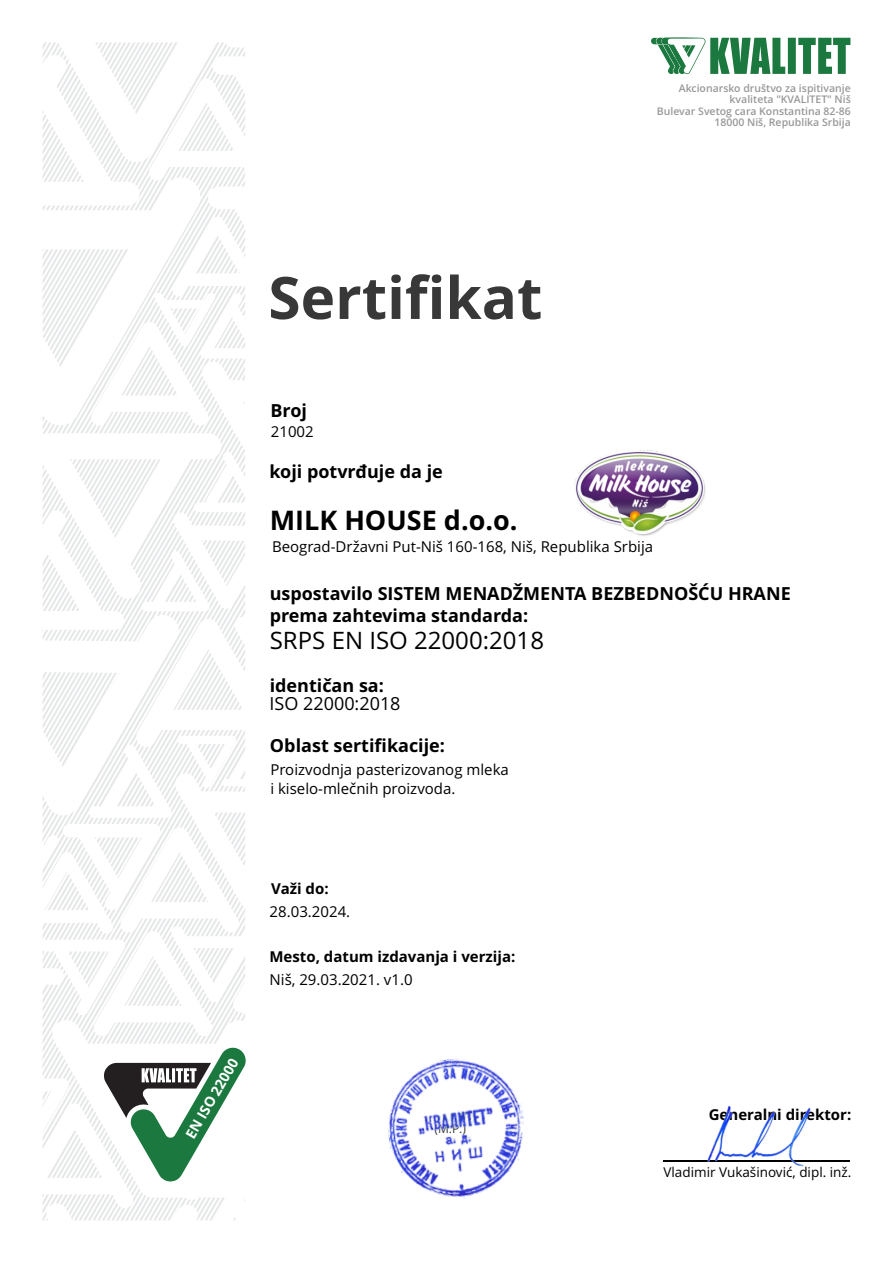
<style>
.page{position:relative;width:893px;height:1263px;background:#fff}
.page>*{position:absolute;margin:0;border:0;box-sizing:border-box;transform-origin:0 0}
.t1{font:700 58.5px "Open Sans";color:#383838}
.t2{font:700 27px "Open Sans";color:#000}
.t3{font:24px "Open Sans";color:#000}
.t4{font:700 18px/22px "Open Sans";color:#000}
.t5{font:18px "Open Sans";color:#000}
.t6{font:15px/18.5px "Open Sans";color:#000}
.t7{font:700 15px "Open Sans";color:#000}
.t8{font:700 14.1px "Open Sans";color:#fff}
.t9{font:13.5px "Open Sans";color:#000}
.t10{font:12px "Open Sans";color:#383838}
.t11{font:600 10.5px/11.4px "Open Sans";color:#989898;text-align:right}
</style>
<div class="page">
<svg style="left:43px;top:43px;width:202px;height:1177px"></svg>
<hr style="left:663px;top:1161px;width:187px;height:1px;background:#000">
<svg style="left:651px;top:38px;width:199px;height:36px"></svg>
<svg style="left:104px;top:1046px;width:142px;height:136px"></svg>
<img style="left:574px;top:450px;width:132px;height:86px">
<img style="left:388px;top:1058px;width:136px;height:141px">
<img style="left:697px;top:1105px;width:125px;height:62px">
<p class="t11" style="left:657px;top:83px;width:196px">Akcionarsko društvo za ispitivanje kvaliteta "KVALITET" Niš<br>Bulevar Svetog cara Konstantina 82-86<br>18000 Niš, Republika Srbija</p>
<h1 class="t1" style="left:268px;top:274px;width:276px">Sertifikat</h1>
<p class="t4" style="left:270px;top:401px;width:38px">Broj</p>
<p class="t6" style="left:271px;top:424px;width:44px">21002</p>
<p class="t4" style="left:269px;top:462px;width:175px">koji potvrđuje da je</p>
<h2 class="t2" style="left:270px;top:510px;width:249px">MILK HOUSE d.o.o.</h2>
<p class="t6" style="left:272px;top:538px;width:383px">Beograd-Državni Put-Niš 160-168, Niš, Republika Srbija</p>
<p class="t4" style="left:270px;top:584px;width:523px">uspostavilo SISTEM MENADŽMENTA BEZBEDNOŠĆU HRANE prema zahtevima standarda:</p>
<h3 class="t3" style="left:270px;top:631px;width:276px">SRPS EN ISO 22000:2018</h3>
<p class="t4" style="left:270px;top:676px;width:116px">identičan sa:</p>
<p class="t5" style="left:270px;top:696px;width:133px">ISO 22000:2018</p>
<p class="t4" style="left:270px;top:736px;width:177px">Oblast sertifikacije:</p>
<p class="t6" style="left:270px;top:762px;width:240px">Proizvodnja pasterizovanog mleka i kiselo-mlečnih proizvoda.</p>
<p class="t8" style="left:184px;top:1135px;width:92px;rotate:-60deg">EN ISO 22000</p>
<p class="t7" style="left:271px;top:883px;width:59px">Važi do:</p>
<p class="t6" style="left:270px;top:904px;width:82px">28.03.2024.</p>
<p class="t7" style="left:269px;top:950px;width:247px">Mesto, datum izdavanja i verzija:</p>
<p class="t6" style="left:270px;top:971px;width:145px">Niš, 29.03.2021. v1.0</p>
<p class="t10" style="left:434px;top:1123px;width:33px">(M.P.)</p>
<p class="t7" style="left:709px;top:1108px;width:144px">Generalni direktor:</p>
<p class="t9" style="left:663px;top:1167px;width:189px">Vladimir Vukašinović, dipl. inž.</p>
</div>
